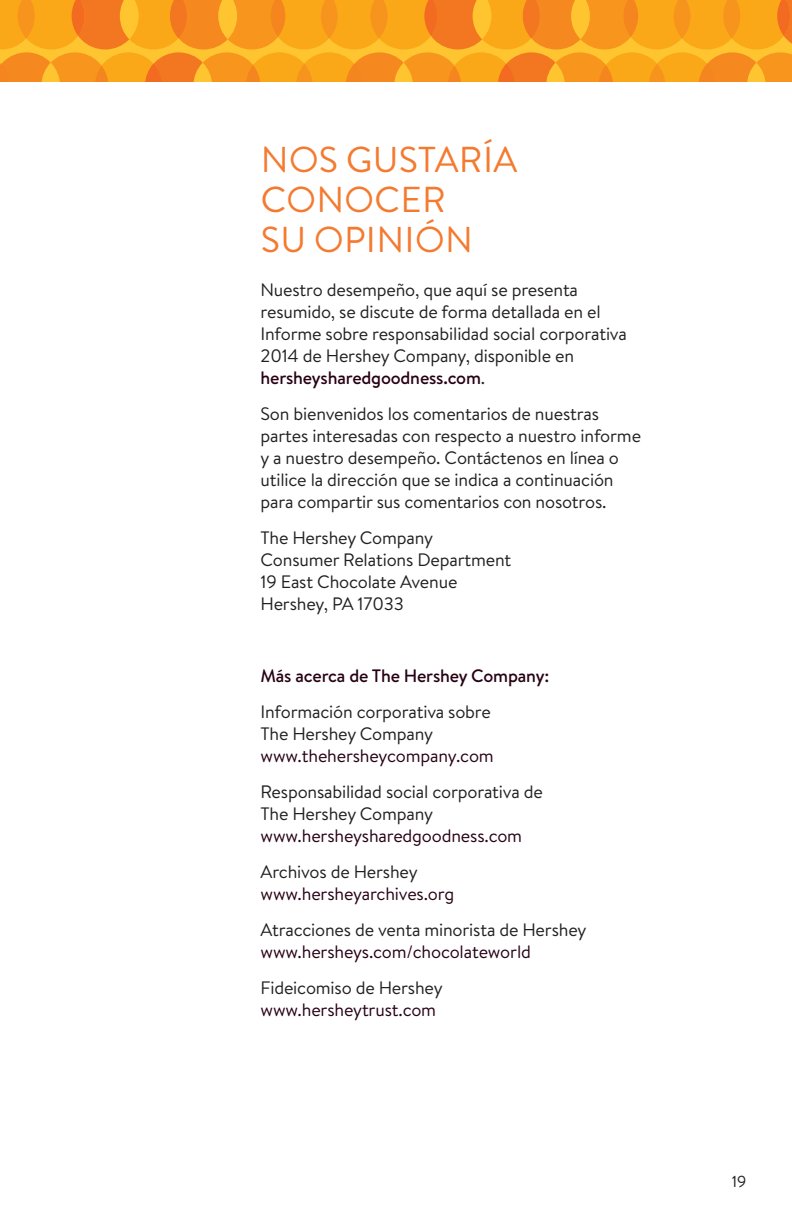
<style>
.page{position:relative;width:792px;height:1224px;background:#fff}
.page>*{position:absolute;margin:0;border:0;box-sizing:border-box;transform-origin:0 0}
.t1{font:36px/40px "Brandon Grotesque";letter-spacing:.01em;color:#f47a30}
.t2{font:18px/22px "Brandon Text";letter-spacing:-.01em;color:#221f1f}
.t3{font:18px "Brandon Text";letter-spacing:-.01em;color:#270014}
.t4{font:500 18px "Brandon Text";letter-spacing:-.01em;color:#270014}
.t5{font:16px "Brandon Text";color:#221f1f}
.s1{font-weight:500;color:#270014}
</style>
<div class="page">
<svg style="left:0;top:0;width:792px;height:82px;background:#f89e1e"></svg>
<h1 class="t1" style="left:261px;top:141px;width:258px">NOS GUSTARÍA<br>CONOCER<br>SU OPINIÓN</h1>
<p class="t2" style="left:261px;top:279px;width:368px">Nuestro desempeño, que aquí se presenta resumido, se discute de forma detallada en el Informe sobre responsabilidad social corporativa 2014 de Hershey Company, disponible en <span class="s1">hersheysharedgoodness.com</span>.</p>
<p class="t2" style="left:261px;top:403px;width:382px">Son bienvenidos los comentarios de nuestras partes interesadas con respecto a nuestro informe y a nuestro desempeño. Contáctenos en línea o utilice la dirección que se indica a continuación para compartir sus comentarios con nosotros.</p>
<p class="t2" style="left:261px;top:527px;width:252px">The Hershey Company<br>Consumer Relations Department<br>19 East Chocolate Avenue<br>Hershey, PA 17033</p>
<p class="t4" style="left:261px;top:665px;width:290px">Más acerca de The Hershey Company:</p>
<p class="t2" style="left:261px;top:701px;width:232px">Información corporativa sobre<br>The Hershey Company</p>
<p class="t3" style="left:261px;top:746px;width:235px">www.thehersheycompany.com</p>
<p class="t2" style="left:261px;top:781px;width:284px">Responsabilidad social corporativa de<br>The Hershey Company</p>
<p class="t3" style="left:261px;top:826px;width:263px">www.hersheysharedgoodness.com</p>
<p class="t2" style="left:261px;top:861px;width:159px">Archivos de Hershey</p>
<p class="t3" style="left:261px;top:884px;width:195px">www.hersheyarchives.org</p>
<p class="t2" style="left:261px;top:919px;width:327px">Atracciones de venta minorista de Hershey</p>
<p class="t3" style="left:261px;top:942px;width:272px">www.hersheys.com/chocolateworld</p>
<p class="t2" style="left:261px;top:977px;width:184px">Fideicomiso de Hershey</p>
<p class="t3" style="left:261px;top:1000px;width:177px">www.hersheytrust.com</p>
<p class="t5" style="left:732px;top:1173px;width:16px">19</p>
</div>
